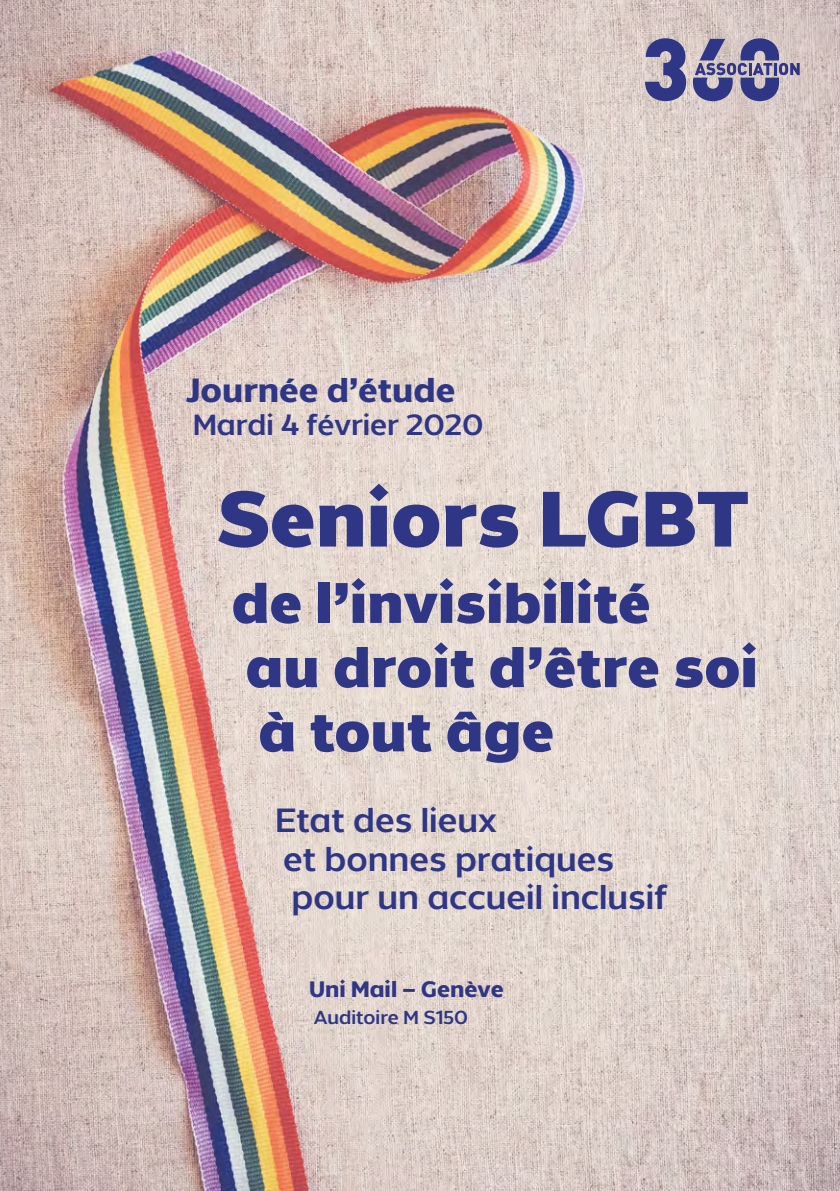
<style>
.page{position:relative;width:840px;height:1191px;background:#fff}
.page>*{position:absolute;margin:0;border:0;box-sizing:border-box;transform-origin:0 0}
.t1{font:900 75px "Without Alt Sans";color:#2e3685}
.t2{font:900 53.6px/64.2px "Without Alt Sans";color:#2e3685}
.t3{font:600 32.2px/38.6px "Without Alt Sans";color:#2e3685}
.t4{font:700 32.2px "Without Alt Sans";color:#2e3685}
.t5{font:600 27.8px "Without Alt Sans";color:#2e3685}
.t6{font:700 21.4px "Without Alt Sans";color:#2e3685}
.t7{font:600 18px "Without Alt Sans";color:#2e3685}
</style>
<div class="page">
<img style="left:0;top:0;width:839px;height:1191px">
<svg style="left:692px;top:38px;width:107px;height:63px;background:#8d88a8"></svg>
<svg style="left:644px;top:38px;width:41px;height:63px;background:#73729e"></svg>
<p class="t4" style="left:186px;top:369px;width:270px">Journée d’étude</p>
<p class="t5" style="left:193px;top:407px;width:292px">Mardi 4 février 2020</p>
<h1 class="t1" style="left:216px;top:468px;width:533px">Seniors LGBT</h1>
<h2 class="t2" style="left:231px;top:571px;width:527px">de l’invisibilité<br>au droit d’être soi à tout âge</h2>
<p class="t3" style="left:275px;top:801px;width:393px">Etat des lieux<br>et bonnes pratiques pour un accueil inclusif</p>
<p class="t6" style="left:309px;top:975px;width:196px">Uni Mail – Genève</p>
<p class="t7" style="left:314px;top:1005px;width:155px">Auditoire M S150</p>
</div>
